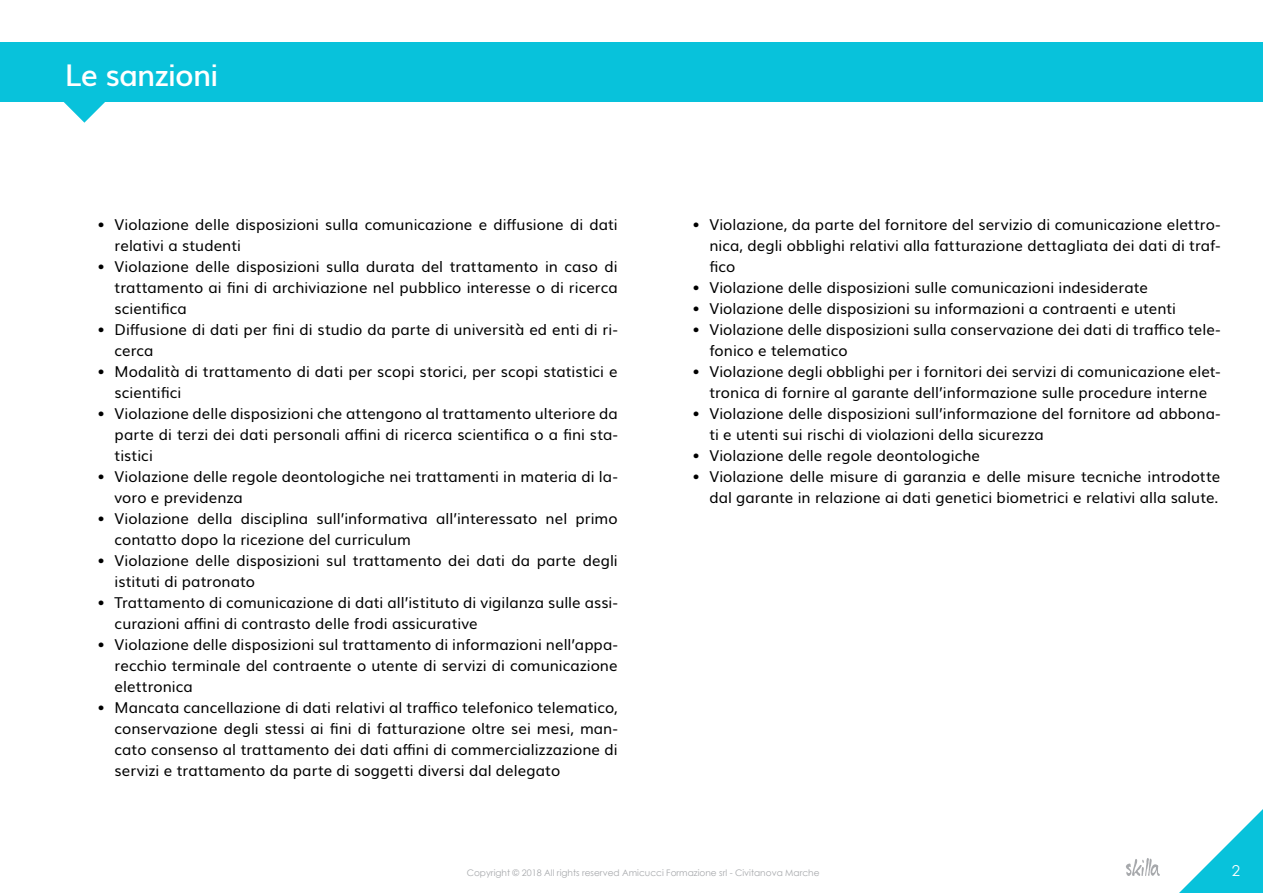
<style>
.page{position:relative;width:1263px;height:893px;background:#fff}
.page>*{position:absolute;margin:0;border:0;box-sizing:border-box;transform-origin:0 0}
.t1{font:600 30px "Muli";letter-spacing:-.025em;color:#fff}
.t2{font:15px/21px "Muli";letter-spacing:.005em;color:#000}
.t3{font:15px "Century Gothic";color:#fff}
.t4{font:9px "Century Gothic";color:#a7a9ac}
</style>
<div class="page">
<div style="left:0;top:43px;width:1263px;height:59px;background:#08c2db"></div>
<svg style="left:1126px;top:858px;width:34px;height:18px"></svg>
<svg style="left:64px;top:102px;width:41px;height:21px"></svg>
<svg style="left:1179px;top:809px;width:84px;height:84px"></svg>
<h1 class="t1" style="left:65px;top:50px;width:155px">Le sanzioni</h1>
<p class="t2" style="left:115px;top:213px;width:505px;text-indent:-17px">• Violazione delle disposizioni sulla comunicazione e diffusione di dati relativi a studenti</p>
<p class="t2" style="left:115px;top:255px;width:505px;text-align:justify;text-indent:-17px">• Violazione delle disposizioni sulla durata del trattamento in caso di trattamento ai fini di archiviazione nel pubblico interesse o di ricerca scientifica</p>
<p class="t2" style="left:115px;top:318px;width:505px;text-indent:-17px">• Diffusione di dati per fini di studio da parte di università ed enti di ri&shy;cerca</p>
<p class="t2" style="left:115px;top:360px;width:505px;text-indent:-17px">• Modalità di trattamento di dati per scopi storici, per scopi statistici e scientifici</p>
<p class="t2" style="left:115px;top:402px;width:505px;text-align:justify;text-indent:-17px">• Violazione delle disposizioni che attengono al trattamento ulteriore da parte di terzi dei dati personali affini di ricerca scientifica o a fini sta&shy;tistici</p>
<p class="t2" style="left:115px;top:465px;width:505px;text-indent:-17px">• Violazione delle regole deontologiche nei trattamenti in materia di la&shy;voro e previdenza</p>
<p class="t2" style="left:115px;top:507px;width:505px;text-indent:-17px">• Violazione della disciplina sull’informativa all’interessato nel primo contatto dopo la ricezione del curriculum</p>
<p class="t2" style="left:115px;top:549px;width:505px;text-indent:-17px">• Violazione delle disposizioni sul trattamento dei dati da parte degli istituti di patronato</p>
<p class="t2" style="left:115px;top:591px;width:505px;text-indent:-17px">• Trattamento di comunicazione di dati all’istituto di vigilanza sulle assi&shy;curazioni affini di contrasto delle frodi assicurative</p>
<p class="t2" style="left:115px;top:633px;width:505px;text-align:justify;text-indent:-17px">• Violazione delle disposizioni sul trattamento di informazioni nell’appa&shy;recchio terminale del contraente o utente di servizi di comunicazione elettronica</p>
<p class="t2" style="left:115px;top:696px;width:505px;text-align:justify;text-indent:-17px">• Mancata cancellazione di dati relativi al traffico telefonico telematico, conservazione degli stessi ai fini di fatturazione oltre sei mesi, man&shy;cato consenso al trattamento dei dati affini di commercializzazione di servizi e trattamento da parte di soggetti diversi dal delegato</p>
<p class="t2" style="left:709px;top:213px;width:513px;text-align:justify;text-indent:-17px">• Violazione, da parte del fornitore del servizio di comunicazione elettro&shy;nica, degli obblighi relativi alla fatturazione dettagliata dei dati di traf&shy;fico</p>
<p class="t2" style="left:692px;top:276px;width:457px">• Violazione delle disposizioni sulle comunicazioni indesiderate</p>
<p class="t2" style="left:692px;top:297px;width:485px">• Violazione delle disposizioni su informazioni a contraenti e utenti</p>
<p class="t2" style="left:709px;top:318px;width:513px;text-indent:-17px">• Violazione delle disposizioni sulla conservazione dei dati di traffico tele&shy;fonico e telematico</p>
<p class="t2" style="left:692px;top:360px;width:530px;text-align:center">• Violazione degli obblighi per i fornitori dei servizi di comunicazione elet&shy;tronica di fornire al garante dell’informazione sulle procedure interne</p>
<p class="t2" style="left:709px;top:402px;width:513px;text-indent:-17px">• Violazione delle disposizioni sull’informazione del fornitore ad abbona&shy;ti e utenti sui rischi di violazioni della sicurezza</p>
<p class="t2" style="left:692px;top:444px;width:289px">• Violazione delle regole deontologiche</p>
<p class="t2" style="left:692px;top:465px;width:530px;text-align:right">• Violazione delle misure di garanzia e delle misure tecniche introdotte dal garante in relazione ai dati genetici biometrici e relativi alla salute.</p>
<p class="t4" style="left:467px;top:866px;width:354px">Copyright © 2018 All rights reserved Amicucci Formazione srl - Civitanova Marche</p>
<p class="t3" style="left:1232px;top:860px;width:10px">2</p>
</div>
